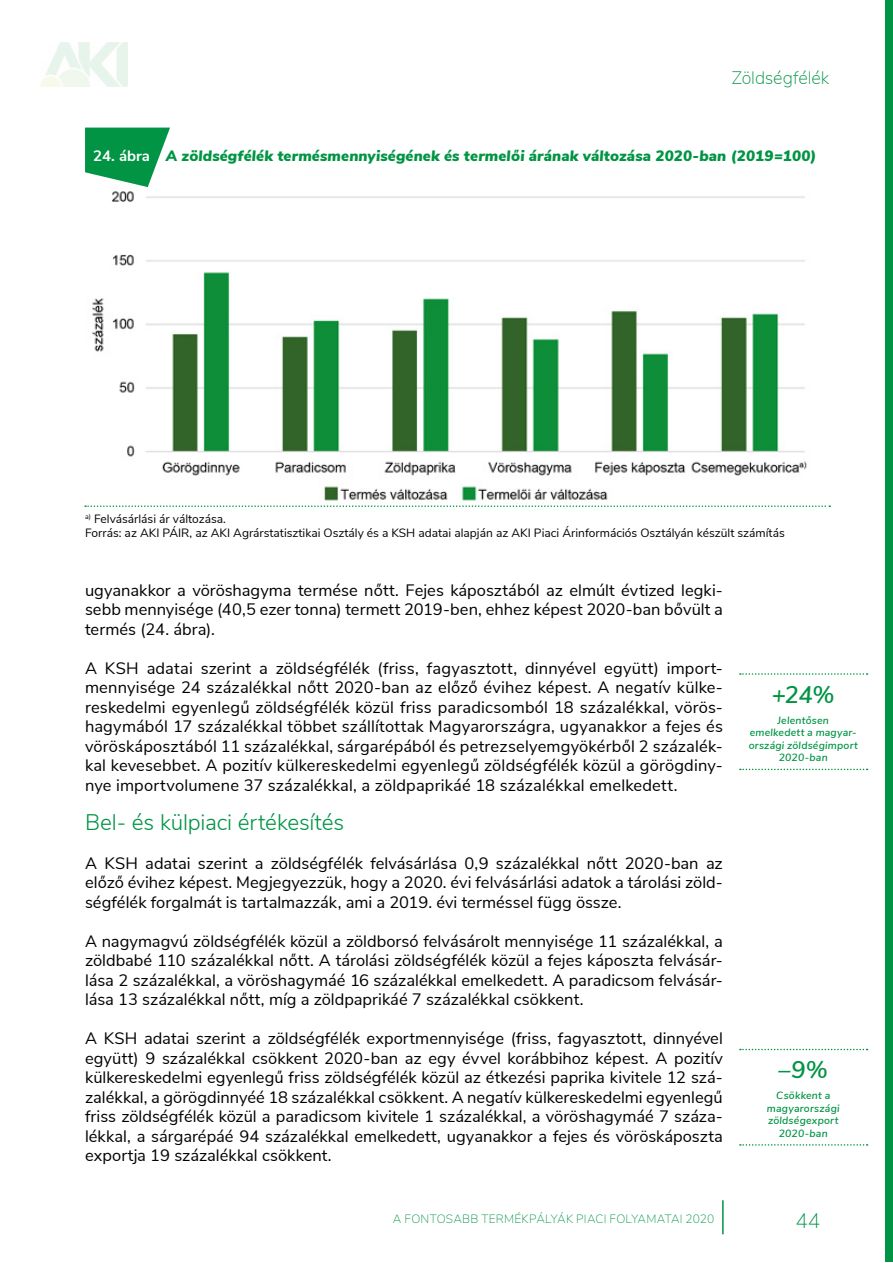
<style>
.page{position:relative;width:893px;height:1263px;background:#fff}
.page>*{position:absolute;margin:0;border:0;box-sizing:border-box;transform-origin:0 0}
.t1{font:italic 600 24px "Nunito Sans";color:#009444}
.t2{font:300 22.5px "Nunito Sans";letter-spacing:-.005em;color:#009444}
.t3{font:200 21px "Nunito Sans";color:#009444}
.t4{font:200 18px "Nunito Sans";letter-spacing:-.005em;color:#009444}
.t5{font:16.5px/19.5px "Nunito Sans";color:#000;text-align:justify}
.t6{font:italic 900 15px "Nunito Sans";letter-spacing:.01em;color:#009444}
.t7{font:700 15px "Nunito Sans";color:#fff}
.t8{font:12px/14.4px "Nunito Sans";color:#000}
.t9{font:200 12px "Nunito Sans";letter-spacing:.015em;color:#009444}
.t10{font:italic 600 10.5px/12.6px "Nunito Sans";letter-spacing:.015em;color:#009444;text-align:center}
</style>
<div class="page">
<hr style="left:722px;top:1200px;width:2px;height:34px;background:#009444">
<div style="left:886px;top:0;width:7px;height:1261px;background:#009444"></div>
<img style="left:40px;top:43px;width:88px;height:43px">
<svg style="left:740px;top:769px;width:128px;height:1px"></svg>
<svg style="left:740px;top:673px;width:128px;height:2px"></svg>
<svg style="left:740px;top:1144px;width:128px;height:2px"></svg>
<svg style="left:740px;top:1049px;width:128px;height:1px"></svg>
<svg style="left:85px;top:505px;width:745px;height:2px"></svg>
<img style="left:92px;top:191px;width:715px;height:310px">
<svg style="left:85px;top:128px;width:85px;height:59px"></svg>
<p class="t4" style="left:732px;top:65px;width:99px">Zöldségfélék</p>
<p class="t7" style="left:93px;top:144px;width:58px">24. ábra</p>
<p class="t6" style="left:166px;top:144px;width:652px">A zöldségfélék termésmennyiségének és termelői árának változása 2020-ban (2019=100)</p>
<p class="t8" style="left:85px;top:510px;width:701px"><sup>a)</sup> Felvásárlási ár változása.<br>Forrás: az AKI PÁIR, az AKI Agrárstatisztikai Osztály és a KSH adatai alapján az AKI Piaci Árinformációs Osztályán készült számítás</p>
<p class="t5" style="left:85px;top:579px;width:639px">ugyanakkor a vöröshagyma termése nőtt. Fejes káposztából az elmúlt évtized legki&shy;sebb mennyisége (40,5 ezer tonna) termett 2019-ben, ehhez képest 2020-ban bővült a termés (24. ábra).</p>
<p class="t5" style="left:85px;top:657px;width:639px">A KSH adatai szerint a zöldségfélék (friss, fagyasztott, dinnyével együtt) import&shy;mennyisége 24 százalékkal nőtt 2020-ban az előző évihez képest. A negatív külke&shy;reskedelmi egyenlegű zöldségfélék közül friss paradicsomból 18 százalékkal, vörös&shy;hagymából 17 százalékkal többet szállítottak Magyarországra, ugyanakkor a fejes és vöröskáposztából 11 százalékkal, sárgarépából és petrezselyemgyökérből 2 százalék&shy;kal kevesebbet. A pozitív külkereskedelmi egyenlegű zöldségfélék közül a görögdin - nye importvolumene 37 százalékkal, a zöldpaprikáé 18 százalékkal emelkedett.</p>
<h2 class="t2" style="left:85px;top:805px;width:261px">Bel- és külpiaci értékesítés</h2>
<p class="t5" style="left:85px;top:852px;width:639px">A KSH adatai szerint a zöldségfélék felvásárlása 0,9 százalékkal nőtt 2020-ban az előző évihez képest. Megjegyezzük, hogy a 2020. évi felvásárlási adatok a tárolási zöld&shy;ségfélék forgalmát is tartalmazzák, ami a 2019. évi terméssel függ össze.</p>
<p class="t5" style="left:85px;top:930px;width:639px">A nagymagvú zöldségfélék közül a zöldborsó felvásárolt mennyisége 11 százalékkal, a zöldbabé 110 százalékkal nőtt. A tárolási zöldségfélék közül a fejes káposzta felvásár&shy;lása 2 százalékkal, a vöröshagymáé 16 százalékkal emelkedett. A paradicsom felvásár&shy;lása 13 százalékkal nőtt, míg a zöldpaprikáé 7 százalékkal csökkent.</p>
<p class="t5" style="left:85px;top:1028px;width:639px">A KSH adatai szerint a zöldségfélék exportmennyisége (friss, fagyasztott, dinnyével együtt) 9 százalékkal csökkent 2020-ban az egy évvel korábbihoz képest. A pozitív külkereskedelmi egyenlegű friss zöldségfélék közül az étkezési paprika kivitele 12 szá&shy;zalékkal, a görögdinnyéé 18 százalékkal csökkent. A negatív külkereskedelmi egyenlegű friss zöldségfélék közül a paradicsom kivitele 1 százalékkal, a vöröshagymáé 7 száza&shy;lékkal, a sárgarépáé 94 százalékkal emelkedett, ugyanakkor a fejes és vöröskáposzta exportja 19 százalékkal csökkent.</p>
<h1 class="t1" style="left:772px;top:677px;width:64px">+24%</h1>
<p class="t10" style="left:749px;top:713px;width:111px">Jelentősen<br>emelkedett a magyar&shy;országi zöldségimport<br>2020-ban</p>
<h1 class="t1" style="left:778px;top:1052px;width:51px">–9%</h1>
<p class="t10" style="left:767px;top:1088px;width:74px">Csökkent a magyarországi zöldségexport<br>2020-ban</p>
<p class="t9" style="left:393px;top:1210px;width:323px">A FONTOSABB TERMÉKPÁLYÁK PIACI FOLYAMATAI 2020</p>
<p class="t3" style="left:795px;top:1205px;width:27px">44</p>
</div>
